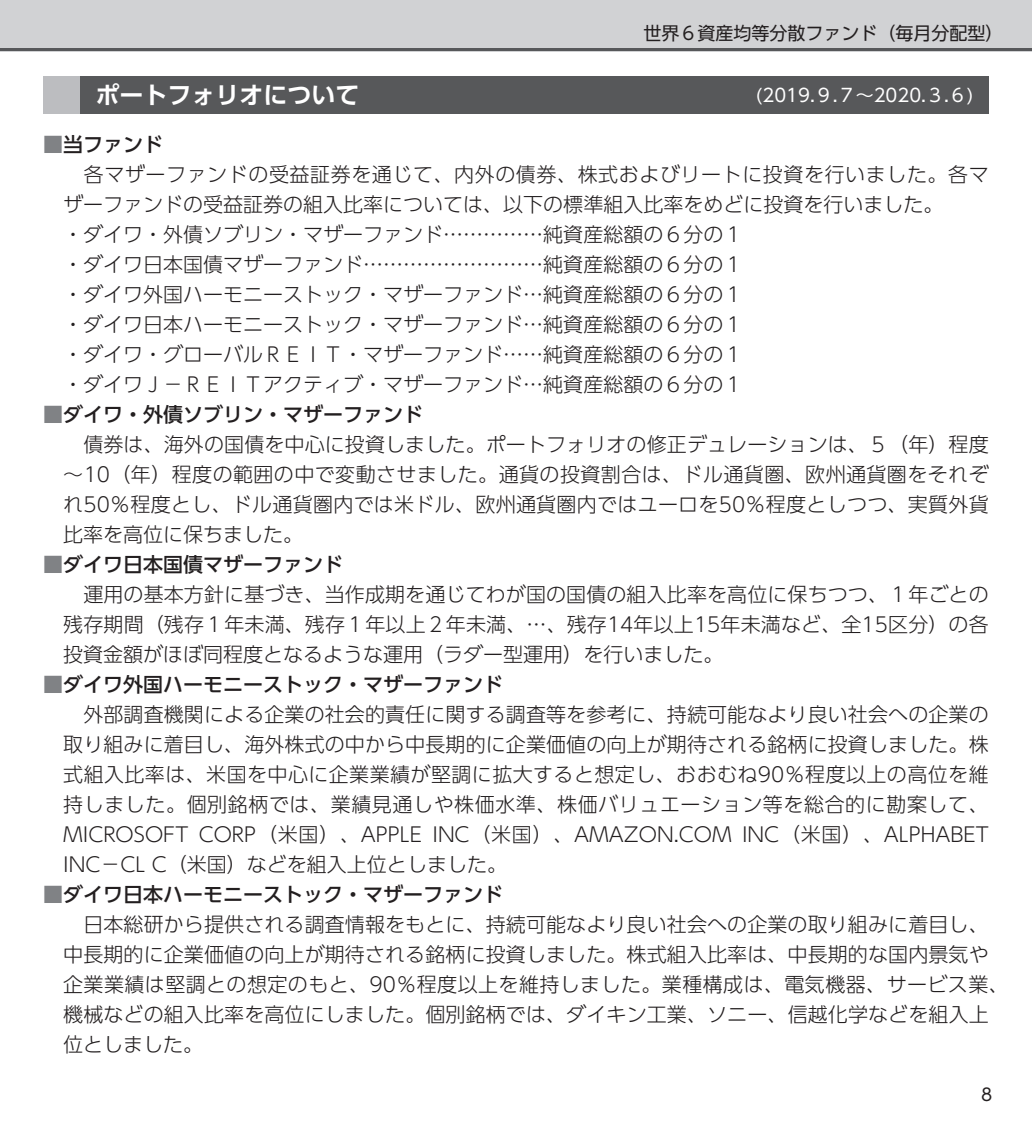
<style>
.page{position:relative;width:1032px;height:1134px;background:#fff}
.page>*{position:absolute;margin:0;border:0;box-sizing:border-box;transform-origin:0 0}
.t1{font:24px "UD Shin Go Pro De Bold 90 msp RKSJ H";color:#fff}
.t2{font:20px/30px "UD Shin Go Pro Light 90 msp RKSJ H";color:#231f20;text-align:justify}
.t3{font:20px "UD Shin Go Pro Medium 90 msp RKSJ H";color:#231f20}
.t4{font:18px "UD Shin Go Pro Regular 90 msp RKSJ H";color:#231f20}
.t5{font:18px "UD Shin Go Pro Regular 90 msp RKSJ H";color:#fff}
.t6{font:17px "UD Shin Go Pro Regular 90 msp RKSJ H";color:#231f20}
.s1{color:#808285}
</style>
<div class="page">
<div style="left:0;top:0;width:1032px;height:51px;background:#d1d2d4"></div>
<hr style="left:0;top:48px;width:1032px;height:3px;background:#57585a">
<div style="left:43px;top:77px;width:37px;height:37px;background:#bcbdc0"></div>
<div style="left:80px;top:77px;width:908px;height:37px;background:#57585a"></div>
<p class="t4" style="left:643px;top:27px;width:362px">世界６資産均等分散ファンド（毎月分配型）</p>
<p class="t1" style="left:95px;top:86px;width:265px">ポートフォリオについて</p>
<p class="t5" style="left:756px;top:88px;width:219px">(2019.９.７～2020.３.６)</p>
<p class="t3" style="left:43px;top:137px;width:121px"><span class="s1">■</span>当ファンド</p>
<p class="t2" style="left:63px;top:162px;width:927px;text-align:left">　各マザーファンドの受益証券を通じて、内外の債券、株式およびリートに投資を行いました。各マザーファンドの受益証券の組入比率については、以下の標準組入比率をめどに投資を行いました。<br>・ダイワ・外債ソブリン・マザーファンド……………純資産総額の６分の１<br>・ダイワ日本国債マザーファンド………………………純資産総額の６分の１<br>・ダイワ外国ハーモニーストック・マザーファンド…純資産総額の６分の１<br>・ダイワ日本ハーモニーストック・マザーファンド…純資産総額の６分の１<br>・ダイワ・グローバルＲＥＩＴ・マザーファンド……純資産総額の６分の１<br>・ダイワＪ－ＲＥＩＴアクティブ・マザーファンド…純資産総額の６分の１</p>
<p class="t3" style="left:43px;top:407px;width:381px"><span class="s1">■</span>ダイワ・外債ソブリン・マザーファンド</p>
<p class="t2" style="left:63px;top:432px;width:927px">　債券は、海外の国債を中心に投資しました。ポートフォリオの修正デュレーションは、５（年）程度～10（年）程度の範囲の中で変動させました。通貨の投資割合は、ドル通貨圏、欧州通貨圏をそれぞれ50％程度とし、ドル通貨圏内では米ドル、欧州通貨圏内ではユーロを50％程度としつつ、実質外貨比率を高位に保ちました。</p>
<p class="t3" style="left:43px;top:557px;width:302px"><span class="s1">■</span>ダイワ日本国債マザーファンド</p>
<p class="t2" style="left:63px;top:582px;width:927px">　運用の基本方針に基づき、当作成期を通じてわが国の国債の組入比率を高位に保ちつつ、１年ごとの残存期間（残存１年未満、残存１年以上２年未満、…、残存14年以上15年未満など、全15区分）の各投資金額がほぼ同程度となるような運用（ラダー型運用）を行いました。</p>
<p class="t3" style="left:43px;top:677px;width:462px"><span class="s1">■</span>ダイワ外国ハーモニーストック・マザーファンド</p>
<p class="t2" style="left:63px;top:702px;width:927px">　外部調査機関による企業の社会的責任に関する調査等を参考に、持続可能なより良い社会への企業の取り組みに着目し、海外株式の中から中長期的に企業価値の向上が期待される銘柄に投資しました。株式組入比率は、米国を中心に企業業績が堅調に拡大すると想定し、おおむね90％程度以上の高位を維持しました。個別銘柄では、業績見通しや株価水準、株価バリュエーション等を総合的に勘案して、MICROSOFT CORP（米国）、APPLE INC（米国）、AMAZON.COM INC（米国）、ALPHABET INC－CL C（米国）などを組入上位としました。</p>
<p class="t3" style="left:43px;top:887px;width:462px"><span class="s1">■</span>ダイワ日本ハーモニーストック・マザーファンド</p>
<p class="t2" style="left:63px;top:912px;width:947px;text-align:left">　日本総研から提供される調査情報をもとに、持続可能なより良い社会への企業の取り組みに着目し、中長期的に企業価値の向上が期待される銘柄に投資しました。株式組入比率は、中長期的な国内景気や企業業績は堅調との想定のもと、90％程度以上を維持しました。業種構成は、電気機器、サービス業、機械などの組入比率を高位にしました。個別銘柄では、ダイキン工業、ソニー、信越化学などを組入上位としました。</p>
<p class="t6" style="left:981px;top:1089px;width:13px">8</p>
</div>
